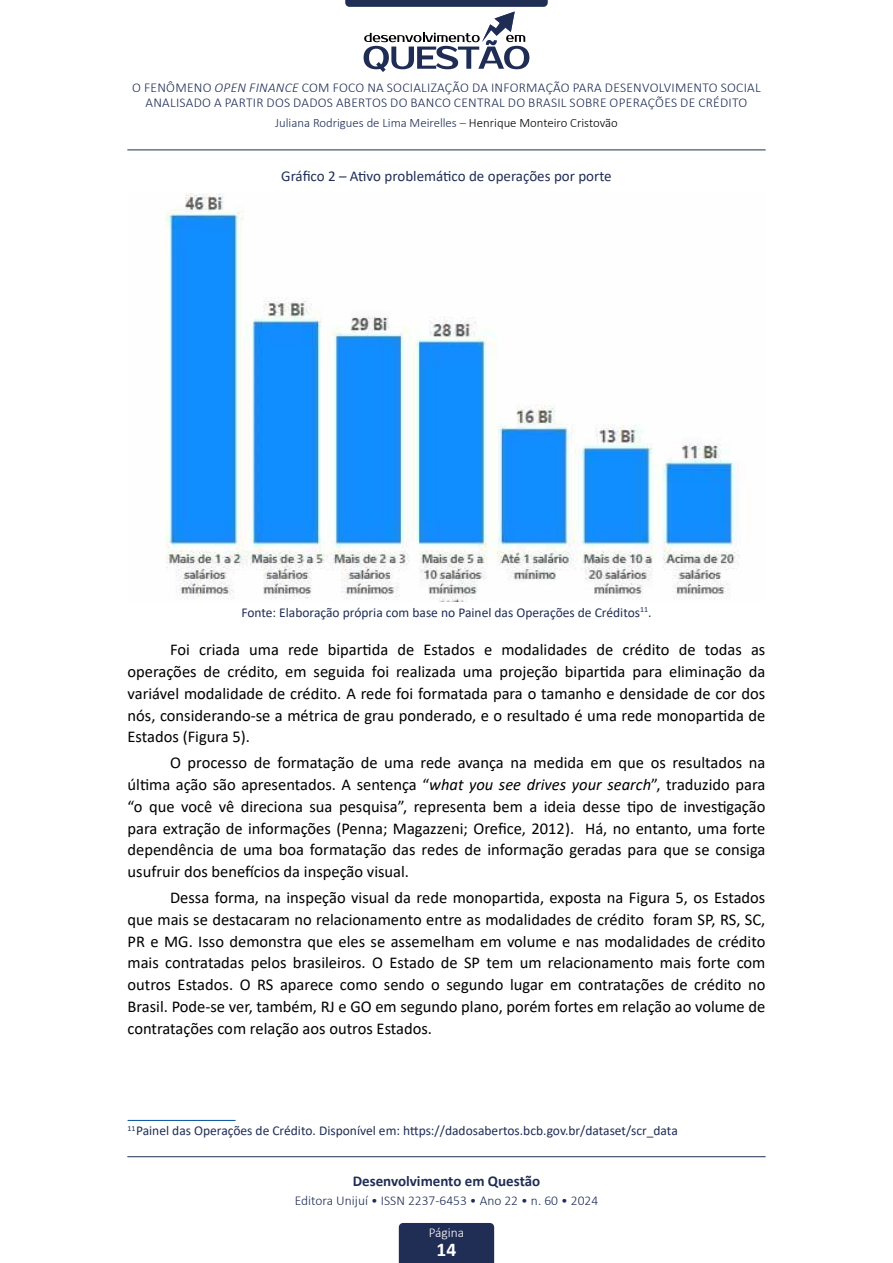
<style>
.page{position:relative;width:893px;height:1263px;background:#fff}
.page>*{position:absolute;margin:0;border:0;box-sizing:border-box;transform-origin:0 0}
.t1{font:700 19.5px "Calibri";color:#fff}
.t2{font:16.5px/21.8px "Calibri";color:#000;text-align:justify}
.t3{font:15px "Calibri";color:#202e55}
.t4{font:700 15px "Calibri";color:#202e55}
.t5{font:300 13.5px/15px "Calibri";letter-spacing:.02em;color:#202e55;text-align:center}
.t6{font:13.5px "Calibri";color:#202e55}
.t7{font:300 13.5px "Calibri";color:#202e55}
.t8{font:300 13.5px "Calibri";color:#fff}
.t9{font:300 12.75px "Calibri";color:#202e55}
.s1{font-style:italic}
.s2{color:#000}
</style>
<div class="page">
<svg style="left:345px;top:0;width:203px;height:72px"></svg>
<hr style="left:127px;top:150px;width:639px;height:1px;background:#202e55">
<div style="left:399px;top:1223px;width:95px;height:40px;background:#202e55"></div>
<hr style="left:127px;top:1156px;width:639px;height:1px;background:#202e55">
<hr style="left:128px;top:1120px;width:108px;height:1px;background:#004f9f">
<img style="left:166px;top:193px;width:573px;height:408px">
<p class="t5" style="left:132px;top:80px;width:630px">O FENÔMENO <span class="s1">OPEN FINANCE</span> COM FOCO NA SOCIALIZAÇÃO DA INFORMAÇÃO PARA DESENVOLVIMENTO SOCIAL<br>ANALISADO A PARTIR DOS DADOS ABERTOS DO BANCO CENTRAL DO BRASIL SOBRE OPERAÇÕES DE CRÉDITO</p>
<p class="t9" style="left:275px;top:115px;width:344px">Juliana Rodrigues de Lima Meirelles – <span class="s2">Henrique Monteiro Cristovão</span></p>
<p class="t3" style="left:281px;top:166px;width:332px">Gráfico 2 – Ativo problemático de operações por porte</p>
<p class="t6" style="left:241px;top:603px;width:412px">Fonte: Elaboração própria com base no Painel das Operações de Créditos<sup>11</sup>.</p>
<p class="t2" style="left:128px;top:639px;width:639px;text-indent:43px">Foi criada uma rede bipartida de Estados e modalidades de crédito de todas as operações de crédito, em seguida foi realizada uma projeção bipartida para eliminação da variável modalidade de crédito. A rede foi formatada para o tamanho e densidade de cor dos nós, considerando-se a métrica de grau ponderado, e o resultado é uma rede monopartida de Estados (Figura 5).</p>
<p class="t2" style="left:128px;top:752px;width:639px;text-indent:43px">O processo de formatação de uma rede avança na medida em que os resultados na última ação são apresentados. A sentença “<span class="s1">what you see drives your search</span>”, traduzido para “o que você vê direciona sua pesquisa”, representa bem a ideia desse tipo de investigação para extração de informações (Penna; Magazzeni; Orefice, 2012). Há, no entanto, uma forte dependência de uma boa formatação das redes de informação geradas para que se consiga usufruir dos benefícios da inspeção visual.</p>
<p class="t2" style="left:128px;top:886px;width:639px;text-indent:43px">Dessa forma, na inspeção visual da rede monopartida, exposta na Figura 5, os Estados que mais se destacaram no relacionamento entre as modalidades de crédito foram SP, RS, SC, PR e MG. Isso demonstra que eles se assemelham em volume e nas modalidades de crédito mais contratadas pelos brasileiros. O Estado de SP tem um relacionamento mais forte com outros Estados. O RS aparece como sendo o segundo lugar em contratações de crédito no Brasil. Pode-se ver, também, RJ e GO em segundo plano, porém fortes em relação ao volume de contratações com relação aos outros Estados.</p>
<p class="t6" style="left:128px;top:1121px;width:552px"><sup>11</sup>Painel das Operações de Crédito. Disponível em: https://dadosabertos.bcb.gov.br/dataset/scr_data</p>
<p class="t4" style="left:353px;top:1170px;width:189px">Desenvolvimento em Questão</p>
<p class="t7" style="left:295px;top:1192px;width:305px">Editora Unijuí • ISSN 2237-6453 • Ano 22 • n. 60 • 2024</p>
<p class="t8" style="left:429px;top:1224px;width:37px">Página</p>
<p class="t1" style="left:437px;top:1236px;width:21px">14</p>
</div>
